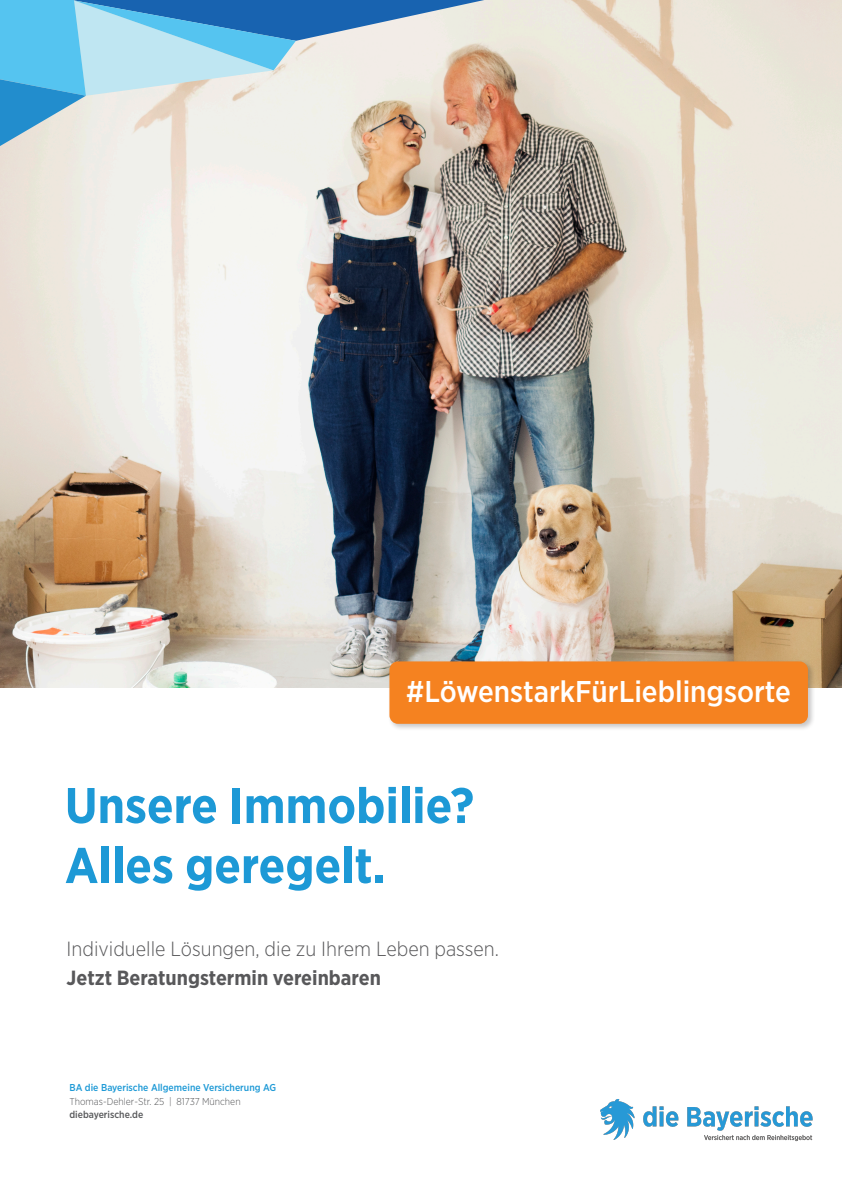
<style>
.page{position:relative;width:842px;height:1191px;background:#fff}
.page>*{position:absolute;margin:0;border:0;box-sizing:border-box;transform-origin:0 0}
.t1{font:700 50px "Gotham Narrow";color:#1d99d6}
.t2{font:500 30px "Gotham Narrow";color:#fff}
.t3{font:300 20.5px "Gotham Narrow";color:#58585a}
.t4{font:700 20.5px "Gotham Narrow";color:#58585a}
.fliess{font:500 10px "Gotham Narrow";color:#1d99d6}
.fliess-2{font:300 10px "Gotham Narrow";color:#57585a}
.fliess-3{font:500 10px "Gotham Narrow";color:#57585a}
</style>
<div class="page">
<img style="left:0;top:0;width:842px;height:687px">
<svg style="left:0;top:0;width:484px;height:146px;background:#adc9d7"></svg>
<div style="left:388px;top:659px;width:428px;height:72px;background:#231f20;opacity:.25"></div>
<div style="left:389px;top:661px;width:419px;height:63px;background:#f58220;border-radius:9px"></div>
<img style="left:600px;top:1099px;width:213px;height:43px">
<p class="t2" style="left:406px;top:672px;width:386px">#LöwenstarkFürLieblingsorte</p>
<p class="t1" style="left:65px;top:773px;width:411px">Unsere Immobilie?</p>
<p class="t1" style="left:65px;top:833px;width:323px">Alles geregelt.</p>
<p class="t3" style="left:67px;top:936px;width:434px">Individuelle Lösungen, die zu Ihrem Leben passen.</p>
<p class="t4" style="left:67px;top:964px;width:316px">Jetzt Beratungstermin vereinbaren</p>
<p class="fliess" style="left:69px;top:1081px;width:208px">BA die Bayerische Allgemeine Versicherung AG</p>
<p class="fliess-2" style="left:69px;top:1094px;width:173px">Thomas-Dehler-Str. 25 | 81737 München</p>
<p class="fliess-3" style="left:69px;top:1108px;width:75px">diebayerische.de</p>
</div>
